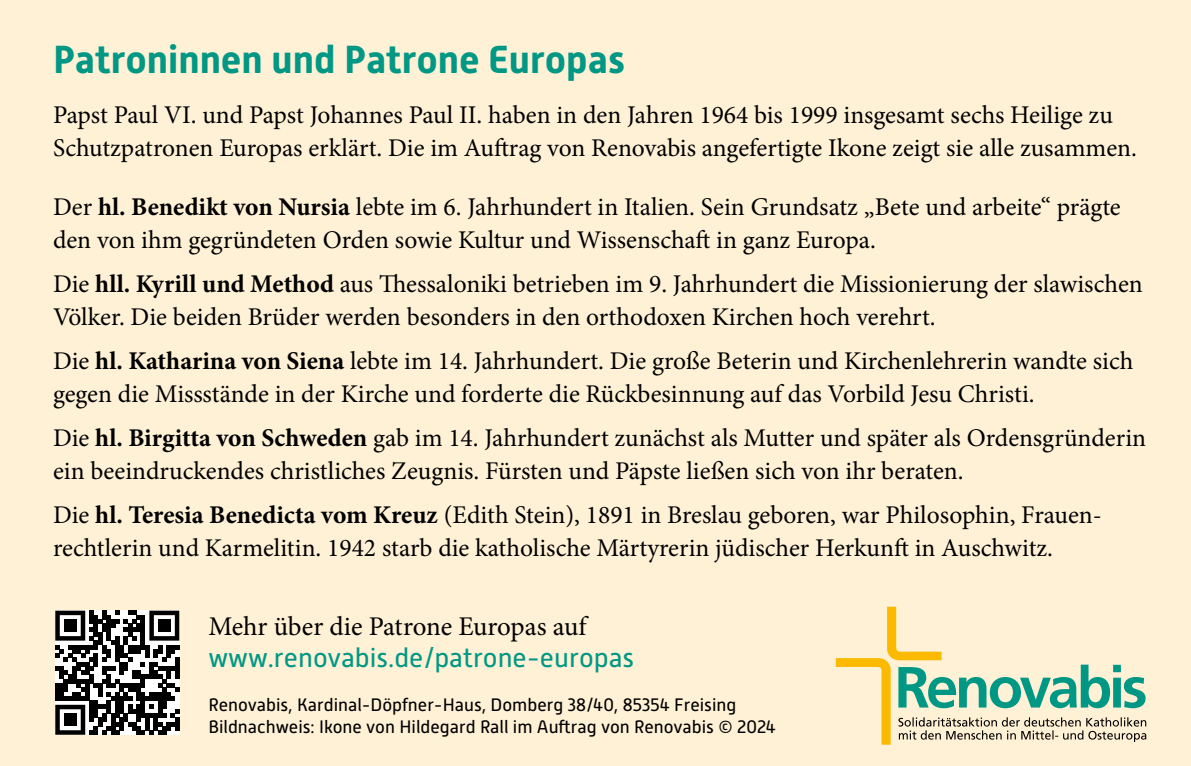
<style>
.page{position:relative;width:1191px;height:766px;background:#fff}
.page>*{position:absolute;margin:0;border:0;box-sizing:border-box;transform-origin:0 0}
.t1{font:700 39px "Alwyn New";color:#009885}
.t2{font:27px "Alwyn New";color:#009885}
.t3{font:27px "Minion Pro";letter-spacing:-.005em;color:#000}
.t4{font:25.5px/33px "Minion Pro";color:#000}
.t5{font:18px/22.5px "Alwyn New";color:#000}
.s1{font-weight:700}
</style>
<div class="page">
<div style="left:0;top:0;width:1191px;height:765px;background:#fff1d6"></div>
<svg style="left:836px;top:606px;width:310px;height:138px"></svg>
<svg style="left:55px;top:610px;width:124px;height:124px;background:#6f6f6f"></svg>
<div style="left:64px;top:619px;width:13px;height:13px;background:#000"></div>
<div style="left:158px;top:619px;width:13px;height:13px;background:#000"></div>
<div style="left:64px;top:713px;width:13px;height:13px;background:#000"></div>
<h1 class="t1" style="left:53px;top:37px;width:574px">Patroninnen und Patrone Europas</h1>
<p class="t4" style="left:53px;top:99px;width:1085px">Papst Paul VI. und Papst Johannes Paul II. haben in den Jahren 1964 bis 1999 insgesamt sechs Heilige zu<br>Schutzpatronen Europas erklärt. Die im Auftrag von Renovabis angefertigte Ikone zeigt sie alle zusammen.</p>
<p class="t4" style="left:53px;top:190px;width:1069px">Der <span class="s1">hl. Benedikt von Nursia</span> lebte im 6. Jahrhundert in Italien. Sein Grundsatz „Bete und arbeite“ prägte den von ihm gegründeten Orden sowie Kultur und Wissenschaft in ganz Europa.</p>
<p class="t4" style="left:53px;top:267px;width:1091px">Die <span class="s1">hll. Kyrill und Method</span> aus Thessaloniki betrieben im 9. Jahrhundert die Missionierung der slawischen<br>Völker. Die beiden Brüder werden besonders in den orthodoxen Kirchen hoch verehrt.</p>
<p class="t4" style="left:53px;top:344px;width:1081px">Die <span class="s1">hl. Katharina von Siena</span> lebte im 14. Jahrhundert. Die große Beterin und Kirchenlehrerin wandte sich gegen die Missstände in der Kirche und forderte die Rückbesinnung auf das Vorbild Jesu Christi.</p>
<p class="t4" style="left:53px;top:421px;width:1094px">Die <span class="s1">hl. Birgitta von Schweden</span> gab im 14. Jahrhundert zunächst als Mutter und später als Ordensgründerin ein beeindruckendes christliches Zeugnis. Fürsten und Päpste ließen sich von ihr beraten.</p>
<p class="t4" style="left:53px;top:498px;width:1050px">Die <span class="s1">hl. Teresia Benedicta vom Kreuz</span> (Edith Stein), 1891 in Breslau geboren, war Philosophin, Frauen&shy;rechtlerin und Karmelitin. 1942 starb die katholische Märtyrerin jüdischer Herkunft in Auschwitz.</p>
<p class="t3" style="left:208px;top:607px;width:379px">Mehr über die Patrone Europas auf</p>
<p class="t2" style="left:208px;top:642px;width:427px">www.renovabis.de/patrone-europas</p>
<p class="t5" style="left:208px;top:693px;width:569px">Renovabis, Kardinal-Döpfner-Haus, Domberg 38/40, 85354 Freising<br>Bildnachweis: Ikone von Hildegard Rall im Auftrag von Renovabis © 2024</p>
</div>
